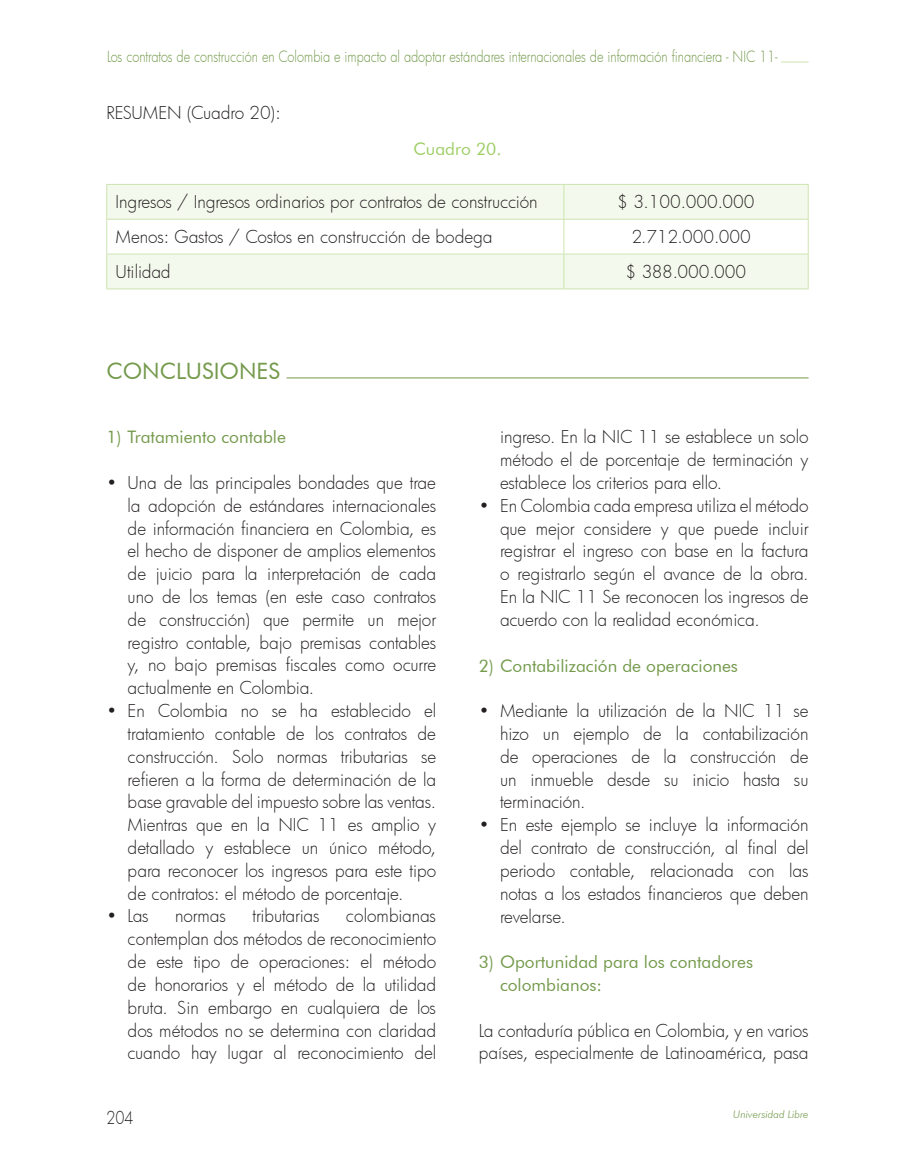
<style>
.page{position:relative;width:915px;height:1170px;background:#fff}
.page>*{position:absolute;margin:0;border:0;box-sizing:border-box;transform-origin:0 0}
.t1{font:22.5px "Futura BT";color:#749a4c}
.t2{font:300 17.25px/22.8px "Futura";letter-spacing:-.005em;color:#231f20;text-align:justify}
.t3{font:17.25px/22.8px "Futura BT";color:#749a4c}
.t4{font:17.25px "Futura BT";color:#9fce66}
.t5{font:300 17.25px "Futura";letter-spacing:-.005em;color:#231f20;scale:.85 1}
.t6{font:300 15px "Futura";letter-spacing:-.005em;color:#749a4c;scale:.85 1}
.t7{font:italic 300 10.5px "Futura BT";color:#749a4c}
</style>
<div class="page">
<svg style="left:781px;top:62px;width:27px;height:1px"></svg>
<svg style="left:107px;top:185px;width:700px;height:103px;fill:#f4f9ed"></svg>
<hr style="left:106px;top:184px;width:457px;height:1px;background:#cee4b0">
<hr style="left:106px;top:185px;width:1px;height:34px;background:#cee4b0">
<hr style="left:563px;top:184px;width:245px;height:1px;background:#cee4b0">
<hr style="left:563px;top:185px;width:1px;height:34px;background:#cee4b0">
<hr style="left:807px;top:185px;width:1px;height:34px;background:#cee4b0">
<hr style="left:106px;top:219px;width:457px;height:1px;background:#cee4b0">
<hr style="left:106px;top:219px;width:1px;height:35px;background:#cee4b0">
<hr style="left:563px;top:219px;width:245px;height:1px;background:#cee4b0">
<hr style="left:563px;top:219px;width:1px;height:35px;background:#cee4b0">
<hr style="left:807px;top:219px;width:1px;height:35px;background:#cee4b0">
<hr style="left:106px;top:254px;width:457px;height:1px;background:#cee4b0">
<hr style="left:106px;top:254px;width:1px;height:34px;background:#cee4b0">
<hr style="left:563px;top:254px;width:245px;height:1px;background:#cee4b0">
<hr style="left:563px;top:254px;width:1px;height:34px;background:#cee4b0">
<hr style="left:807px;top:254px;width:1px;height:34px;background:#cee4b0">
<hr style="left:106px;top:288px;width:457px;height:1px;background:#cee4b0">
<hr style="left:563px;top:288px;width:245px;height:1px;background:#cee4b0">
<hr style="left:286px;top:377px;width:522px;height:1px;background:#749a4c">
<p class="t6" style="left:107px;top:46px;width:790px">Los contratos de construcción en Colombia e impacto al adoptar estándares internacionales de información financiera - NIC 11-</p>
<p class="t2" style="left:106px;top:101px;width:176px">RESUMEN (Cuadro 20):</p>
<p class="t4" style="left:413px;top:139px;width:90px">Cuadro 20.</p>
<p class="t2" style="left:116px;top:190px;width:423px">Ingresos / Ingresos ordinarios por contratos de construcción</p>
<p class="t2" style="left:617px;top:190px;width:138px">$ 3.100.000.000</p>
<p class="t2" style="left:116px;top:225px;width:378px">Menos: Gastos / Costos en construcción de bodega</p>
<p class="t2" style="left:631px;top:225px;width:121px">2.712.000.000</p>
<p class="t2" style="left:116px;top:260px;width:56px">Utilidad</p>
<p class="t2" style="left:625px;top:260px;width:122px">$ 388.000.000</p>
<h1 class="t1" style="left:106px;top:357px;width:175px">CONCLUSIONES</h1>
<p class="t3" style="left:106px;top:425px;width:181px">1) Tratamiento contable</p>
<p class="t2" style="left:128px;top:471px;width:310px;text-indent:-21px">• Una de las principales bondades que trae la adopción de estándares internacionales de información financiera en Colombia, es el hecho de disponer de amplios elementos de juicio para la interpretación de cada uno de los temas (en este caso contratos de construcción) que permite un mejor registro contable, bajo premisas contables y, no bajo premisas fiscales como ocurre actualmente en Colombia.</p>
<p class="t2" style="left:128px;top:699px;width:310px;text-indent:-21px">• En Colombia no se ha establecido el tratamiento contable de los contratos de construcción. Solo normas tributarias se refieren a la forma de determinación de la base gravable del impuesto sobre las ventas.<br>Mientras que en la NIC 11 es amplio y detallado y establece un único método, para reconocer los ingresos para este tipo de contratos: el método de porcentaje.</p>
<p class="t2" style="left:106px;top:904px;width:44px">• Las</p>
<p class="t2" style="left:175px;top:904px;width:52px">normas</p>
<p class="t2" style="left:252px;top:904px;width:69px">tributarias</p>
<p class="t2" style="left:128px;top:904px;width:310px;text-indent:218px">colombianas contemplan dos métodos de reconocimiento de este tipo de operaciones: el método de honorarios y el método de la utilidad bruta. Sin embargo en cualquiera de los dos métodos no se determina con claridad cuando hay lugar al reconocimiento del</p>
<p class="t2" style="left:500px;top:425px;width:310px">ingreso. En la NIC 11 se establece un solo método el de porcentaje de terminación y establece los criterios para ello.</p>
<p class="t2" style="left:500px;top:493px;width:310px;text-indent:-21px">• En Colombia cada empresa utiliza el método que mejor considere y que puede incluir registrar el ingreso con base en la factura o registrarlo según el avance de la obra.<br>En la NIC 11 Se reconocen los ingresos de acuerdo con la realidad económica.</p>
<p class="t3" style="left:478px;top:653px;width:261px">2) Contabilización de operaciones</p>
<p class="t2" style="left:500px;top:699px;width:310px;text-indent:-21px">• Mediante la utilización de la NIC 11 se hizo un ejemplo de la contabilización de operaciones de la construcción de un inmueble desde su inicio hasta su terminación.</p>
<p class="t2" style="left:500px;top:813px;width:310px;text-indent:-21px">• En este ejemplo se incluye la información del contrato de construcción, al final del periodo contable, relacionada con las notas a los estados financieros que deben revelarse.</p>
<p class="t3" style="left:500px;top:950px;width:254px;text-indent:-21px">3) Oportunidad para los contadores colombianos:</p>
<p class="t2" style="left:478px;top:1018px;width:331px">La contaduría pública en Colombia, y en varios países, especialmente de Latinoamérica, pasa</p>
<p class="t5" style="left:106px;top:1105px;width:33px">204</p>
<p class="t7" style="left:733px;top:1108px;width:77px">Universidad Libre</p>
</div>
